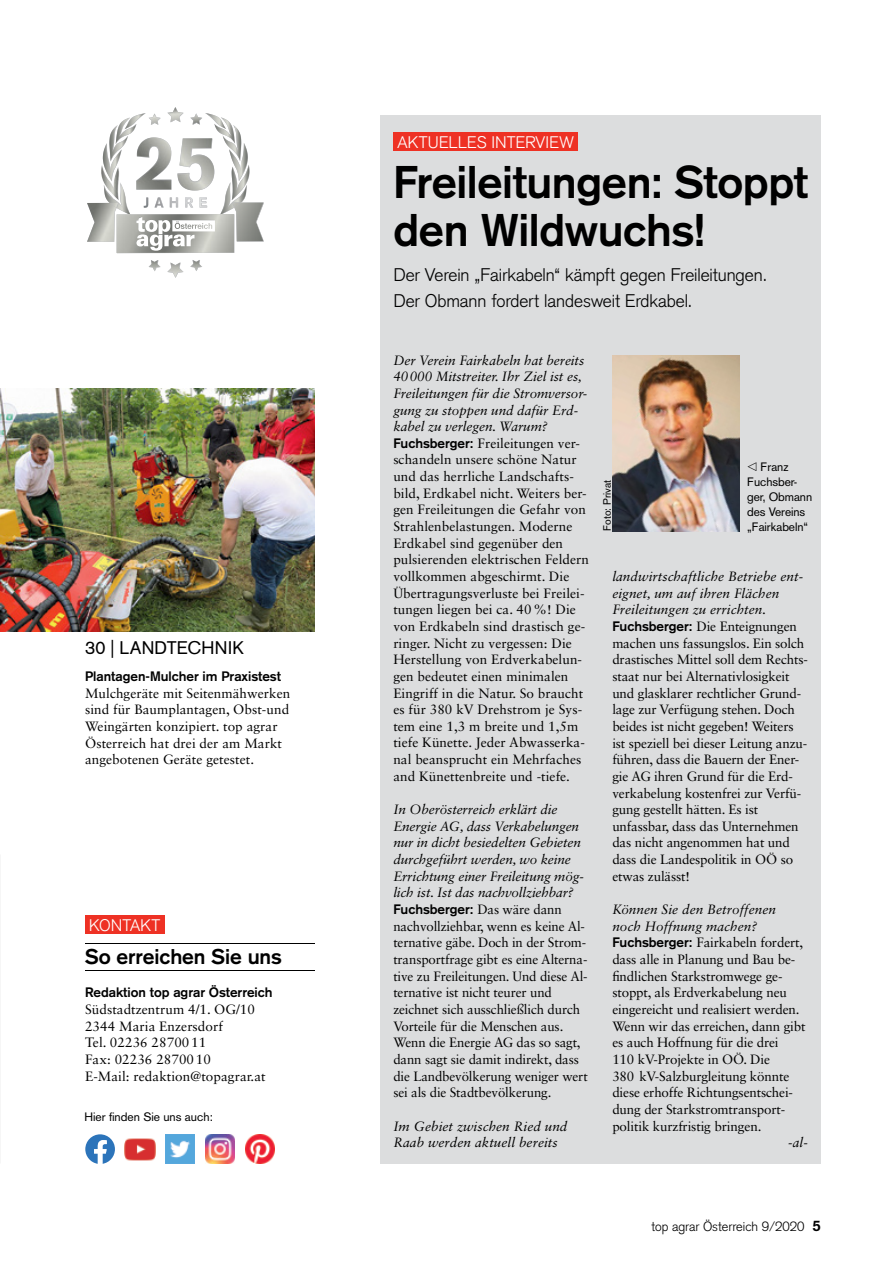
<style>
.page{position:relative;width:893px;height:1263px;background:#fff}
.page>*{position:absolute;margin:0;border:0;box-sizing:border-box;transform-origin:0 0}
.t1{font:700 45px/48px "Basic Commercial LT Pro";letter-spacing:-.01em;color:#000}
.t2{font:700 21px "Basic Commercial LT Pro";letter-spacing:-.005em;color:#000}
.t3{font:300 18px/25.5px "Basic Commercial LT Pro";letter-spacing:-.005em;color:#000}
.t4{font:18px "Basic Commercial LT Pro";letter-spacing:.01em;color:#000}
.t5{font:300 16.5px "Basic Commercial LT Pro";letter-spacing:.005em;color:#fff}
.t6{font:13.5px/16.6px "Sabon LT Std";letter-spacing:-.01em;color:#000}
.t7{font:italic 13.5px/16.6px "Sabon LT Std";letter-spacing:-.01em;color:#000}
.t8{font:700 13.5px "Basic Commercial LT Pro";color:#000}
.t9{font:300 13.2px "Basic Commercial LT Pro";color:#000}
.t10{font:12px/15px "Basic Commercial LT Pro";letter-spacing:-.005em;color:#000}
.t11{font:10.5px "Basic Commercial LT Pro";color:#000}
.s1{font-style:italic}
.s2{font-family:"Basic Commercial LT Pro";font-weight:700}
.s3{font-family:"Sabon LT Std";font-weight:400}
.s4{font-weight:700;font-size:15px}
</style>
<div class="page">
<div style="left:381px;top:115px;width:440px;height:1049px;background:#dcddde"></div>
<img style="left:0;top:388px;width:315px;height:243px">
<div style="left:85px;top:915px;width:80px;height:18px;background:#ee3124"></div>
<hr style="left:85px;top:943px;width:230px;height:1px;background:#000">
<hr style="left:85px;top:970px;width:230px;height:1px;background:#000">
<svg style="left:85px;top:1134px;width:30px;height:30px"></svg>
<img style="left:125px;top:1138px;width:30px;height:23px">
<img style="left:165px;top:1134px;width:30px;height:30px">
<img style="left:205px;top:1134px;width:29px;height:30px">
<img style="left:245px;top:1134px;width:29px;height:30px">
<div style="left:393px;top:133px;width:185px;height:18px;background:#ee3124"></div>
<img style="left:612px;top:355px;width:128px;height:176px">
<svg style="left:190px;top:260px;width:12px;height:11px"></svg>
<svg style="left:149px;top:260px;width:12px;height:11px"></svg>
<img style="left:167px;top:262px;width:16px;height:15px">
<svg style="left:87px;top:107px;width:177px;height:147px"></svg>
<hr style="left:172px;top:220px;width:43px;height:1px;background:#878a8c">
<img style="left:101px;top:164px;width:28px;height:48px">
<h3 class="t4" style="left:85px;top:638px;width:161px">30 | LANDTECHNIK</h3>
<p class="t8" style="left:85px;top:668px;width:197px">Plantagen-Mulcher im Praxistest</p>
<p class="t6" style="left:85px;top:684px;width:207px">Mulchgeräte mit Seitenmähwerken sind für Baumplantagen, Obst-und Weingärten konzipiert. top agrar Österreich hat drei der am Markt angebotenen Geräte getestet.</p>
<p class="t5" style="left:89px;top:915px;width:73px">KONTAKT</p>
<h2 class="t2" style="left:85px;top:944px;width:198px">So erreichen Sie uns</h2>
<p class="t8" style="left:85px;top:985px;width:189px">Redaktion top agrar Österreich</p>
<p class="t6" style="left:85px;top:1001px;width:182px">Südstadtzentrum 4/1. OG/10<br>2344 Maria Enzersdorf<br>Tel. 02236 28700 11<br>Fax: 02236 28700 10<br>E-Mail: redaktion@topagrar.at</p>
<p class="t10" style="left:84px;top:1109px;width:130px">Hier finden Sie uns auch:</p>
<p class="t5" style="left:398px;top:133px;width:178px">AKTUELLES INTERVIEW</p>
<h1 class="t1" style="left:393px;top:158px;width:416px">Freileitungen: Stoppt den Wildwuchs!</h1>
<h3 class="t3" style="left:393px;top:262px;width:376px">Der Verein „Fairkabeln“ kämpft gegen Freileitungen.<br>Der Obmann fordert landesweit Erdkabel.</h3>
<p class="t6" style="left:393px;top:351px;width:197px"><span class="s1">Der Verein Fairkabeln hat bereits<br>40 000 Mitstreiter. Ihr Ziel ist es,<br>Freileitungen für die Stromversor&shy;gung zu stoppen und dafür Erd&shy;kabel zu verlegen. Warum?<br></span><span class="s2">Fuchsberger:</span> Freileitungen ver&shy;schandeln unsere schöne Natur und das herrliche Landschafts&shy;bild, Erdkabel nicht. Weiters ber&shy;gen Freileitungen die Gefahr von<br>Strahlenbelastungen. Moderne<br>Erdkabel sind gegenüber den pulsierenden elektrischen Feldern vollkommen abgeschirmt. Die<br>Übertragungsverluste bei Freilei&shy;tungen liegen bei ca. 40 %! Die von Erdkabeln sind drastisch ge&shy;ringer. Nicht zu vergessen: Die<br>Herstellung von Erdverkabelun&shy;gen bedeutet einen minimalen<br>Eingriff in die Natur. So braucht es für 380 kV Drehstrom je Sys&shy;tem eine 1,3 m breite und 1,5m tiefe Künette. Jeder Abwasserka&shy;nal beansprucht ein Mehrfaches and Künettenbreite und -tiefe.</p>
<p class="t7" style="left:393px;top:801px;width:192px">In Oberösterreich erklärt die Energie AG, dass Verkabelungen nur in dicht besiedelten Gebieten durchgeführt werden, wo keine Errichtung einer Freileitung mög&shy;lich ist. Ist das nachvollziehbar?</p>
<p class="t8" style="left:393px;top:901px;width:170px">Fuchsberger: <span class="s3">Das wäre dann</span></p>
<p class="t6" style="left:393px;top:917px;width:196px">nachvollziehbar, wenn es keine Al&shy;ternative gäbe. Doch in der Strom&shy;transportfrage gibt es eine Alterna&shy;tive zu Freileitungen. Und diese Al&shy;ternative ist nicht teurer und zeichnet sich ausschließlich durch Vorteile für die Menschen aus.<br>Wenn die Energie AG das so sagt, dann sagt sie damit indirekt, dass die Landbevölkerung weniger wert sei als die Stadtbevölkerung.</p>
<p class="t7" style="left:393px;top:1117px;width:176px">Im Gebiet zwischen Ried und<br>Raab werden aktuell bereits</p>
<p class="t11" style="left:601px;top:531px;width:53px;rotate:-90deg">Foto: Privat</p>
<p class="t10" style="left:747px;top:459px;width:67px">◁ Franz<br>Fuchsber&shy;ger, Obmann des Vereins „Fairkabeln“</p>
<p class="t6" style="left:612px;top:568px;width:197px"><span class="s1">landwirtschaftliche Betriebe ent&shy;eignet, um auf ihren Flächen<br>Freileitungen zu errichten.<br></span><span class="s2">Fuchsberger:</span> Die Enteignungen machen uns fassungslos. Ein solch drastisches Mittel soll dem Rechts&shy;staat nur bei Alternativlosigkeit und glasklarer rechtlicher Grund&shy;lage zur Verfügung stehen. Doch beides ist nicht gegeben! Weiters ist speziell bei dieser Leitung anzu&shy;führen, dass die Bauern der Ener&shy;gie AG ihren Grund für die Erd&shy;verkabelung kostenfrei zur Verfü&shy;gung gestellt hätten. Es ist unfassbar, dass das Unternehmen das nicht angenommen hat und dass die Landespolitik in OÖ so etwas zulässt!</p>
<p class="t6" style="left:612px;top:901px;width:195px"><span class="s1">Können Sie den Betroffenen noch Hoffnung machen?<br></span><span class="s2">Fuchsberger:</span> Fairkabeln fordert, dass alle in Planung und Bau be&shy;findlichen Starkstromwege ge&shy;stoppt, als Erdverkabelung neu eingereicht und realisiert werden.<br>Wenn wir das erreichen, dann gibt es auch Hoffnung für die drei<br>110 kV-Projekte in OÖ. Die<br>380 kV-Salzburgleitung könnte diese erhoffe Richtungsentschei&shy;dung der Starkstromtransport&shy;politik kurzfristig bringen.</p>
<p class="t7" style="left:788px;top:1134px;width:21px">-al-</p>
<p class="t9" style="left:651px;top:1218px;width:171px">top agrar Österreich 9/2020 <span class="s4">5</span></p>
</div>
